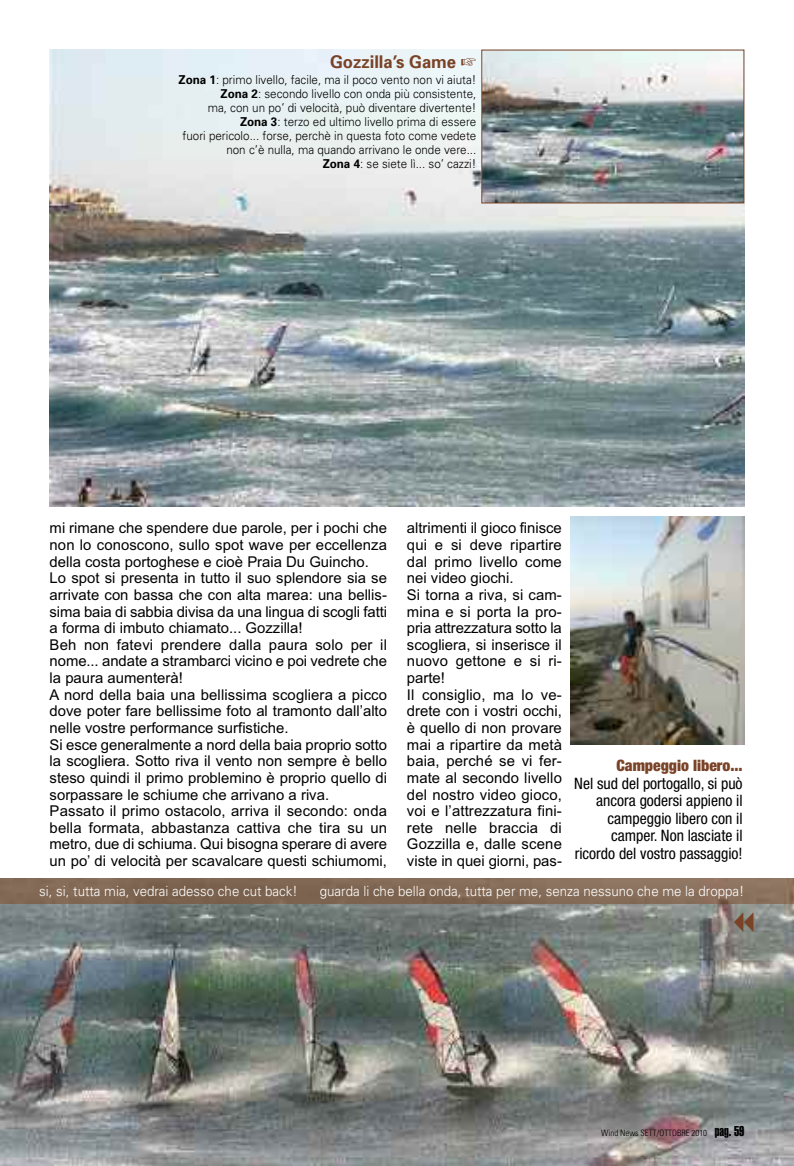
<style>
.page{position:relative;width:794px;height:1166px;background:#fff}
.page>*{position:absolute;margin:0;border:0;box-sizing:border-box;transform-origin:0 0}
.t1{font:700 17.5px "Univers";color:#7a4227;scale:.95 1}
.t2{font:condensed 15.75px/17.5px "Helvetica Neue";color:#000;text-align:right}
.t3{font:900 condensed 15.75px "Helvetica Neue";color:#7a4227}
.t4{font:14.88px/16.6px "Arial";color:#000}
.t5{font:300 14px "Univers";color:#fff;scale:.95 1}
.t6{font:300 12.25px/14px "Univers";color:#000;text-align:right;scale:.95 1}
.t7{font:300 condensed 8.75px "Univers";color:#000}
.s1{font-weight:700}
.s2{font-family:"Helvetica Extra Compressed";font-weight:400;font-stretch:normal;font-size:14px}
</style>
<div class="page">
<img style="left:50px;top:50px;width:694px;height:456px">
<img style="left:0;top:903px;width:794px;height:263px">
<img style="left:570px;top:516px;width:174px;height:228px">
<img style="left:483px;top:52px;width:259px;height:149px">
<div style="left:481px;top:50px;width:263px;height:153px;border:1px solid #7a4227"></div>
<img style="left:0;top:878px;width:794px;height:25px">
<svg style="left:734px;top:912px;width:19px;height:20px"></svg>
<p class="t1" style="left:330px;top:55px;width:156px">Gozzilla’s Game ☞</p>
<p class="t6" style="left:179px;top:73px;width:315px"><span class="s1">Zona 1</span>: primo livello, facile, ma il poco vento non vi aiuta!<br><span class="s1">Zona 2</span>: secondo livello con onda più consistente,<br>ma, con un po’ di velocità, può diventare divertente!<br><span class="s1">Zona 3</span>: terzo ed ultimo livello prima di essere<br>fuori pericolo... forse, perchè in questa foto come vedete non c’è nulla, ma quando arrivano le onde vere...<br><span class="s1">Zona 4</span>: se siete lì... so’ cazzi!</p>
<p class="t4" style="left:50px;top:520px;width:339px">mi rimane che spendere due parole, per i pochi che non lo conoscono, sullo spot wave per eccellenza della costa portoghese e cioè Praia Du Guincho.<br>Lo spot si presenta in tutto il suo splendore sia se arrivate con bassa che con alta marea: una bellis&shy;sima baia di sabbia divisa da una lingua di scogli fatti a forma di imbuto chiamato... Gozzilla!<br>Beh non fatevi prendere dalla paura solo per il nome... andate a strambarci vicino e poi vedrete che la paura aumenterà!<br>A nord della baia una bellissima scogliera a picco dove poter fare bellissime foto al tramonto dall’alto nelle vostre performance surfistiche.<br>Si esce generalmente a nord della baia proprio sotto la scogliera. Sotto riva il vento non sempre è bello steso quindi il primo problemino è proprio quello di sorpassare le schiume che arrivano a riva.<br>Passato il primo ostacolo, arriva il secondo: onda bella formata, abbastanza cattiva che tira su un metro, due di schiuma. Qui bisogna sperare di avere un po’ di velocità per scavalcare questi schiumomi,</p>
<p class="t4" style="left:407px;top:520px;width:156px">altrimenti il gioco finisce qui e si deve ripartire dal primo livello come nei video giochi.<br>Si torna a riva, si cam&shy;mina e si porta la pro&shy;pria attrezzatura sotto la scogliera, si inserisce il nuovo gettone e si ri&shy;parte!<br>Il consiglio, ma lo ve&shy;drete con i vostri occhi, è quello di non provare mai a ripartire da metà baia, perché se vi fer&shy;mate al secondo livello del nostro video gioco, voi e l’attrezzatura fini&shy;rete nelle braccia di<br>Gozzilla e, dalle scene viste in quei giorni, pas-</p>
<p class="t3" style="left:616px;top:760px;width:128px">Campeggio libero...</p>
<p class="t2" style="left:574px;top:776px;width:170px">Nel sud del portogallo, si può ancora godersi appieno il campeggio libero con il camper. Non lasciate il ricordo del vostro passaggio!</p>
<p class="t5" style="left:39px;top:886px;width:273px">si, si, tutta mia, vedrai adesso che cut back!</p>
<p class="t5" style="left:320px;top:886px;width:448px">guarda li che bella onda, tutta per me, senza nessuno che me la droppa!</p>
<p class="t7" style="left:601px;top:1130px;width:145px">Wind News SETT/OTTOBRE 2010 <span class="s2">pag. 59</span></p>
</div>
